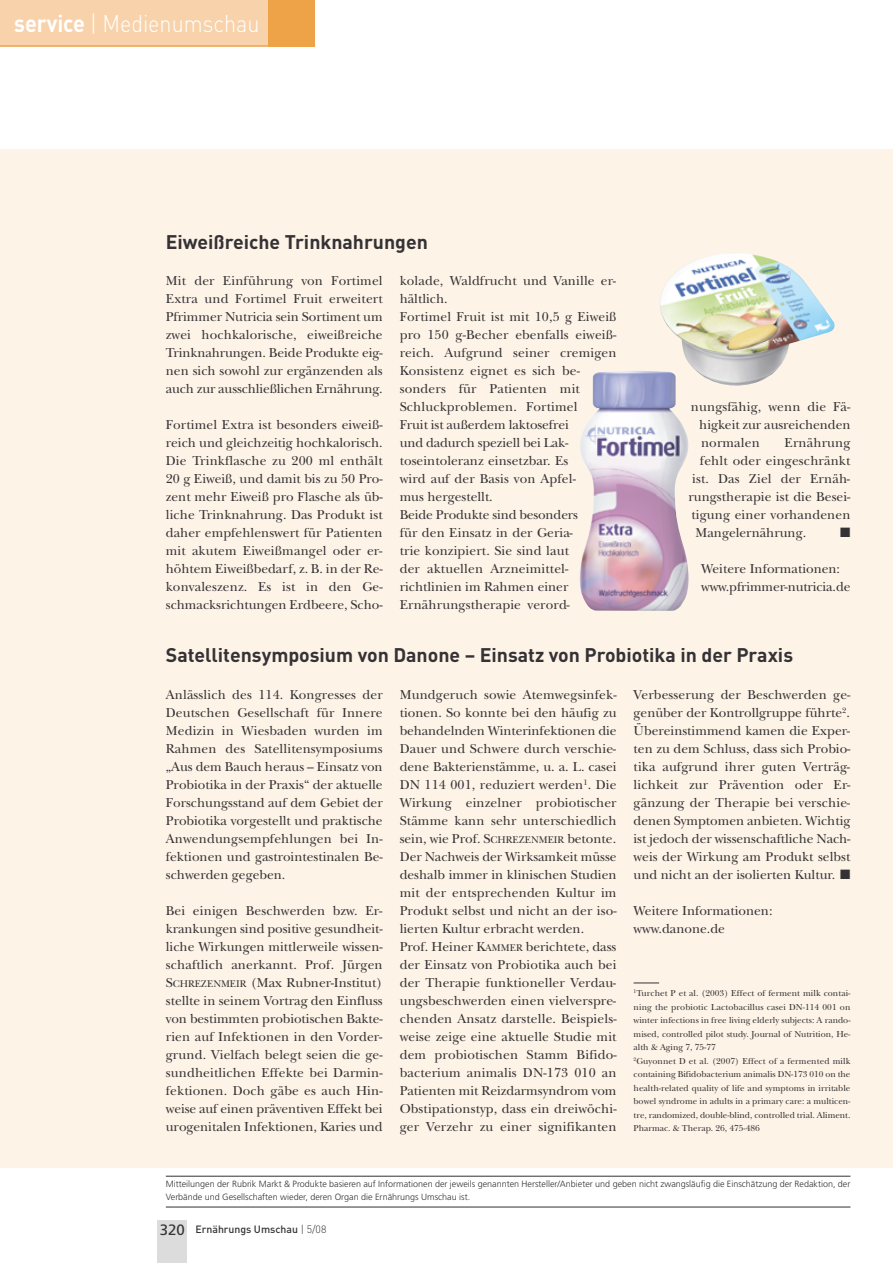
<style>
.page{position:relative;width:893px;height:1263px;background:#fff}
.page>*{position:absolute;margin:0;border:0;box-sizing:border-box;transform-origin:0 0}
.t1{font:300 24px "DIN";color:#fff;scale:.9 1}
.t2{font:700 19.5px "DIN";color:#343234}
.t3{font:13.5px/18px "New Baskerville";letter-spacing:.01em;color:#343234;text-align:justify}
.t4{font:13.5px/18px "New Baskerville";letter-spacing:-.01em;color:#343234}
.t5{font:13.5px "Zapf Dingbats";color:#343234}
.t6{font:500 10.5px "DIN";color:#343234}
.t7{font:9px/13.5px "New Baskerville";color:#343234}
.t8{font:300 9px/13.5px "Frutiger";color:#343234}
.s1{font-weight:700}
.s2{font-size:10.2px}
.s3{font-family:"Frutiger";font-weight:400;font-size:15px}
.s4{font-weight:300}
</style>
<div class="page">
<div style="left:0;top:149px;width:893px;height:1018px;background:#fdf3e7"></div>
<img style="left:579px;top:371px;width:110px;height:240px">
<img style="left:659px;top:253px;width:175px;height:133px">
<div style="left:157px;top:1220px;width:30px;height:43px;background:#dcdcdc"></div>
<div style="left:0;top:0;width:268px;height:47px;background:#f8d2aa"></div>
<div style="left:268px;top:0;width:47px;height:47px;background:#efa349"></div>
<hr style="left:166px;top:1176px;width:684px;height:1px;background:#343234">
<hr style="left:166px;top:1207px;width:684px;height:1px;background:#343234">
<svg style="left:634px;top:982px;width:25px;height:1px"></svg>
<h1 class="t1" style="left:14px;top:15px;width:274px"><span class="s1">service</span> | Medienumschau</h1>
<h2 class="t2" style="left:166px;top:235px;width:264px">Eiweißreiche Trinknahrungen</h2>
<p class="t3" style="left:166px;top:273px;width:218px">Mit der Einführung von Fortimel Extra und Fortimel Fruit erweitert Pfrimmer Nutricia sein Sortiment um zwei hochkalorische, eiweißreiche Trinknahrungen. Beide Produkte eig&shy;nen sich sowohl zur ergänzenden als auch zur ausschließlichen Ernährung.</p>
<p class="t3" style="left:166px;top:417px;width:218px">Fortimel Extra ist besonders eiweiß&shy;reich und gleichzeitig hochkalorisch.<br>Die Trinkflasche zu 200 ml enthält 20 g Eiweiß, und damit bis zu 50 Pro&shy;zent mehr Eiweiß pro Flasche als üb&shy;liche Trinknahrung. Das Produkt ist daher empfehlenswert für Patienten mit akutem Eiweißmangel oder er&shy;höhtem Eiweißbedarf, z. B. in der Re&shy;konvaleszenz. Es ist in den Ge&shy;schmacksrichtungen Erdbeere, Scho-</p>
<p class="t3" style="left:400px;top:273px;width:218px;text-align:left">kolade, Waldfrucht und Vanille er&shy;hältlich.<br>Fortimel Fruit ist mit 10,5 g Eiweiß pro 150 g-Becher ebenfalls eiweiß&shy;reich. Aufgrund seiner cremigen<br>Konsistenz eignet es sich be&shy;sonders für Patienten mit<br>Schluckproblemen. Fortimel<br>Fruit ist außerdem laktosefrei<br>und dadurch speziell bei Lak&shy;toseintoleranz einsetzbar. Es<br>wird auf der Basis von Apfel-<br>mus hergestellt.<br>Beide Produkte sind besonders<br>für den Einsatz in der Geria-<br>trie konzipiert. Sie sind laut<br>der aktuellen Arzneimittel&shy;richtlinien im Rahmen einer<br>Ernährungstherapie verord-</p>
<p class="t3" style="left:699px;top:399px;width:153px;text-indent:-8px">nungsfähig, wenn die Fä&shy;higkeit zur ausreichenden normalen</p>
<p class="t3" style="left:785px;top:435px;width:67px">Ernährung</p>
<p class="t3" style="left:700px;top:453px;width:152px">fehlt oder eingeschränkt</p>
<p class="t3" style="left:692px;top:471px;width:159px">ist. Das Ziel der Ernäh-</p>
<p class="t3" style="left:688px;top:489px;width:164px">rungstherapie ist die Besei-</p>
<p class="t3" style="left:691px;top:507px;width:161px">tigung einer vorhandenen</p>
<p class="t3" style="left:696px;top:525px;width:112px">Mangelernährung.</p>
<p class="t5" style="left:840px;top:526px;width:12px">■</p>
<p class="t4" style="left:701px;top:561px;width:151px">Weitere Informationen: www.pfrimmer-nutricia.de</p>
<h2 class="t2" style="left:166px;top:648px;width:629px">Satellitensymposium von Danone – Einsatz von Probiotika in der Praxis</h2>
<p class="t3" style="left:166px;top:687px;width:218px">Anlässlich des 114. Kongresses der Deutschen Gesellschaft für Innere Medizin in Wiesbaden wurden im Rahmen des Satellitensymposiums „Aus dem Bauch heraus – Einsatz von Probiotika in der Praxis“ der aktuelle Forschungsstand auf dem Gebiet der Probiotika vorgestellt und praktische Anwendungsempfehlungen bei In&shy;fektionen und gastrointestinalen Be&shy;schwerden gegeben.</p>
<p class="t3" style="left:166px;top:903px;width:218px">Bei einigen Beschwerden bzw. Er&shy;krankungen sind positive gesundheit&shy;liche Wirkungen mittlerweile wissen&shy;schaftlich anerkannt. Prof. Jürgen S<span class="s2">CHREZENMEIR</span> (Max Rubner-Institut) stellte in seinem Vortrag den Einfluss von bestimmten probiotischen Bakte&shy;rien auf Infektionen in den Vorder&shy;grund. Vielfach belegt seien die ge&shy;sundheitlichen Effekte bei Darmin&shy;fektionen. Doch gäbe es auch Hin&shy;weise auf einen präventiven Effekt bei urogenitalen Infektionen, Karies und</p>
<p class="t3" style="left:400px;top:687px;width:218px;text-align:left">Mundgeruch sowie Atemwegsinfek&shy;tionen. So konnte bei den häufig zu behandelnden Winterinfektionen die Dauer und Schwere durch verschie&shy;dene Bakterienstämme, u. a. L. casei DN 114 001, reduziert werden<sup>1</sup>. Die Wirkung einzelner probiotischer Stämme kann sehr unterschiedlich sein, wie Prof. S<span class="s2">CHREZENMEIR</span> betonte.<br>Der Nachweis der Wirksamkeit müsse deshalb immer in klinischen Studien mit der entsprechenden Kultur im Produkt selbst und nicht an der iso&shy;lierten Kultur erbracht werden.<br>Prof. Heiner K<span class="s2">AMMER</span> berichtete, dass der Einsatz von Probiotika auch bei der Therapie funktioneller Verdau&shy;ungsbeschwerden einen vielverspre&shy;chenden Ansatz darstelle. Beispiels&shy;weise zeige eine aktuelle Studie mit dem probiotischen Stamm Bifido&shy;bacterium animalis DN-173 010 an Patienten mit Reizdarmsyndrom vom Obstipationstyp, dass ein dreiwöchi&shy;ger Verzehr zu einer signifikanten</p>
<p class="t3" style="left:634px;top:687px;width:218px">Verbesserung der Beschwerden ge&shy;genüber der Kontrollgruppe führte<sup>2</sup>.<br>Übereinstimmend kamen die Exper&shy;ten zu dem Schluss, dass sich Probio&shy;tika aufgrund ihrer guten Verträg&shy;lichkeit zur Prävention oder Er&shy;gänzung der Therapie bei verschie&shy;denen Symptomen anbieten. Wichtig ist jedoch der wissenschaftliche Nach&shy;weis der Wirkung am Produkt selbst und nicht an der isolierten Kultur. ■</p>
<p class="t3" style="left:634px;top:903px;width:140px">Weitere Informationen: www.danone.de</p>
<p class="t7" style="left:634px;top:987px;width:218px"><sup>1</sup>Turchet P et al. (2003) Effect of ferment milk contai&shy;ning the probiotic Lactobacillus casei DN-114 001 on winter infections in free living elderly subjects: A rando&shy;mised, controlled pilot study. Journal of Nutrition, He&shy;alth &amp; Aging 7, 75-77<br><sup>2</sup>Guyonnet D et al. (2007) Effect of a fermented milk containing Bifidobacterium animalis DN-173 010 on the health-related quality of life and symptoms in irritable bowel syndrome in adults in a primary care: a multicen&shy;tre, randomized, double-blind, controlled trial. Aliment.<br>Pharmac. &amp; Therap. 26, 475-486</p>
<p class="t8" style="left:166px;top:1177px;width:686px">Mitteilungen der Rubrik Markt &amp; Produkte basieren auf Informationen der jeweils genannten Hersteller/Anbieter und geben nicht zwangsläufig die Einschätzung der Redaktion, der<br>Verbände und Gesellschaften wieder, deren Organ die Ernährungs Umschau ist.</p>
<p class="t6" style="left:160px;top:1225px;width:168px"><span class="s3">320</span> Ernährungs Umschau <span class="s4">| 5/08</span></p>
</div>
